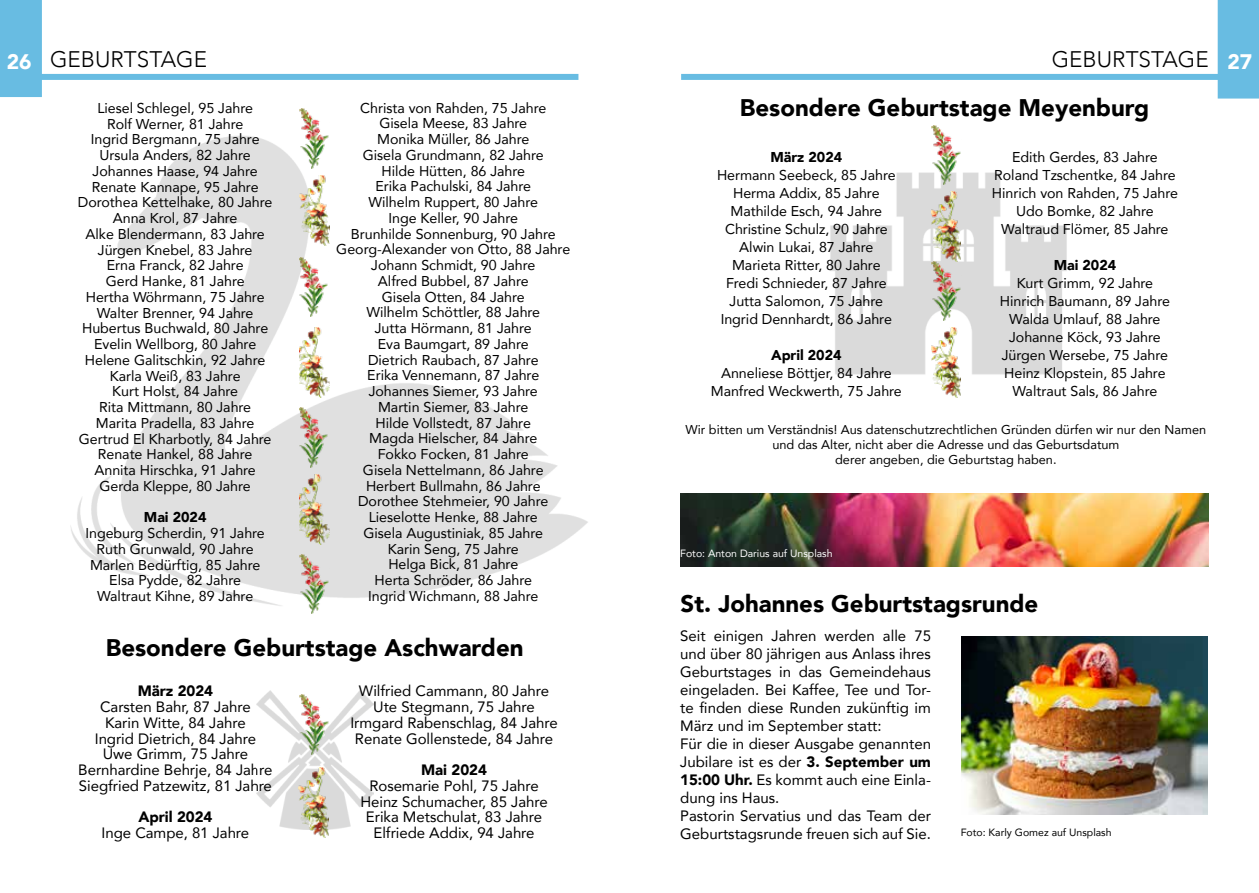
<style>
.page{position:relative;width:1259px;height:893px;background:#fff}
.page>*{position:absolute;margin:0;border:0;box-sizing:border-box;transform-origin:0 0}
.t1{font:900 24px "Avenir";color:#000}
.t2{font:300 22.5px "Avenir";color:#000}
.t3{font:900 21px "Avenir";color:#fff}
.t4{font:15px/18px "Avenir";letter-spacing:-.005em;color:#000;text-align:center}
.t5{font:900 15px "Avenir";letter-spacing:-.005em;color:#000}
.t6{font:14.25px/15.8px "Avenir";letter-spacing:-.005em;color:#000;text-align:center}
.t7{font:900 14.25px "Avenir";letter-spacing:-.005em;color:#000}
.t8{font:12.75px/15.3px "Avenir";color:#000;text-align:center}
.t9{font:10.5px "Avenir";color:#fff}
.t10{font:10.5px "Avenir";color:#000}
.s1{font-weight:900}
</style>
<div class="page">
<div style="left:33px;top:74px;width:545px;height:6px;background:#68bce2"></div>
<div style="left:0;top:0;width:42px;height:97px;background:#68bce2"></div>
<div style="left:681px;top:74px;width:546px;height:6px;background:#68bce2"></div>
<div style="left:1217px;top:0;width:42px;height:99px;background:#68bce2"></div>
<img style="left:70px;top:108px;width:518px;height:506px">
<img style="left:299px;top:109px;width:30px;height:59px">
<img style="left:299px;top:554px;width:30px;height:59px">
<img style="left:299px;top:408px;width:30px;height:59px">
<img style="left:300px;top:257px;width:29px;height:60px">
<img style="left:299px;top:175px;width:30px;height:70px">
<img style="left:299px;top:474px;width:30px;height:70px">
<img style="left:299px;top:328px;width:30px;height:70px">
<img style="left:961px;top:637px;width:246px;height:177px">
<img style="left:830px;top:172px;width:237px;height:211px">
<img style="left:256px;top:690px;width:117px;height:139px">
<img style="left:931px;top:125px;width:30px;height:60px">
<img style="left:931px;top:192px;width:30px;height:129px">
<img style="left:931px;top:328px;width:29px;height:70px">
<img style="left:299px;top:768px;width:30px;height:70px">
<img style="left:299px;top:695px;width:30px;height:59px">
<img style="left:680px;top:493px;width:528px;height:73px">
<h2 class="t2" style="left:1051px;top:46px;width:158px">GEBURTSTAGE</h2>
<h2 class="t2" style="left:7px;top:46px;width:202px"><sub>26</sub> GEBURTSTAGE</h2>
<h3 class="t3" style="left:1227px;top:44px;width:26px">27</h3>
<p class="t6" style="left:78px;top:100px;width:196px">Liesel Schlegel, 95 Jahre<br>Rolf Werner, 81 Jahre<br>Ingrid Bergmann, 75 Jahre<br>Ursula Anders, 82 Jahre<br>Johannes Haase, 94 Jahre<br>Renate Kannape, 95 Jahre<br>Dorothea Kettelhake, 80 Jahre<br>Anna Krol, 87 Jahre<br>Alke Blendermann, 83 Jahre<br>Jürgen Knebel, 83 Jahre<br>Erna Franck, 82 Jahre<br>Gerd Hanke, 81 Jahre<br>Hertha Wöhrmann, 75 Jahre<br>Walter Brenner, 94 Jahre<br>Hubertus Buchwald, 80 Jahre<br>Evelin Wellborg, 80 Jahre<br>Helene Galitschkin, 92 Jahre<br>Karla Weiß, 83 Jahre<br>Kurt Holst, 84 Jahre<br>Rita Mittmann, 80 Jahre<br>Marita Pradella, 83 Jahre<br>Gertrud El Kharbotly, 84 Jahre<br>Renate Hankel, 88 Jahre<br>Annita Hirschka, 91 Jahre<br>Gerda Kleppe, 80 Jahre</p>
<p class="t7" style="left:144px;top:505px;width:64px">Mai 2024</p>
<p class="t6" style="left:86px;top:525px;width:181px">Ingeburg Scherdin, 91 Jahre<br>Ruth Grunwald, 90 Jahre<br>Marlen Bedürftig, 85 Jahre<br>Elsa Pydde, 82 Jahre<br>Waltraut Kihne, 89 Jahre</p>
<h1 class="t1" style="left:740px;top:87px;width:411px">Besondere Geburtstage Meyenburg</h1>
<p class="t6" style="left:336px;top:99px;width:235px">Christa von Rahden, 75 Jahre<br>Gisela Meese, 83 Jahre<br>Monika Müller, 86 Jahre<br>Gisela Grundmann, 82 Jahre<br>Hilde Hütten, 86 Jahre<br>Erika Pachulski, 84 Jahre<br>Wilhelm Ruppert, 80 Jahre<br>Inge Keller, 90 Jahre<br>Brunhilde Sonnenburg, 90 Jahre<br>Georg-Alexander von Otto, 88 Jahre<br>Johann Schmidt, 90 Jahre<br>Alfred Bubbel, 87 Jahre<br>Gisela Otten, 84 Jahre<br>Wilhelm Schöttler, 88 Jahre<br>Jutta Hörmann, 81 Jahre<br>Eva Baumgart, 89 Jahre<br>Dietrich Raubach, 87 Jahre<br>Erika Vennemann, 87 Jahre<br>Johannes Siemer, 93 Jahre<br>Martin Siemer, 83 Jahre<br>Hilde Vollstedt, 87 Jahre<br>Magda Hielscher, 84 Jahre<br>Fokko Focken, 81 Jahre<br>Gisela Nettelmann, 86 Jahre<br>Herbert Bullmahn, 86 Jahre<br>Dorothee Stehmeier, 90 Jahre<br>Lieselotte Henke, 88 Jahre<br>Gisela Augustiniak, 85 Jahre<br>Karin Seng, 75 Jahre<br>Helga Bick, 81 Jahre<br>Herta Schröder, 86 Jahre<br>Ingrid Wichmann, 88 Jahre</p>
<p class="t6" style="left:992px;top:148px;width:188px;line-height:18px">Edith Gerdes, 83 Jahre<br>Roland Tzschentke, 84 Jahre<br>Hinrich von Rahden, 75 Jahre<br>Udo Bomke, 82 Jahre<br>Waltraud Flömer, 85 Jahre</p>
<p class="t7" style="left:1053px;top:253px;width:64px">Mai 2024</p>
<p class="t6" style="left:1000px;top:274px;width:172px;line-height:18px">Kurt Grimm, 92 Jahre<br>Hinrich Baumann, 89 Jahre<br>Walda Umlauf, 88 Jahre<br>Johanne Köck, 93 Jahre<br>Jürgen Wersebe, 75 Jahre<br>Heinz Klopstein, 85 Jahre<br>Waltraut Sals, 86 Jahre</p>
<p class="t8" style="left:685px;top:421px;width:522px">Wir bitten um Verständnis! Aus datenschutzrechtlichen Gründen dürfen wir nur den Namen und das Alter, nicht aber die Adresse und das Geburtsdatum<br>derer angeben, die Geburtstag haben.</p>
<p class="t7" style="left:770px;top:145px;width:73px">März 2024</p>
<p class="t6" style="left:717px;top:166px;width:180px;line-height:18px">Hermann Seebeck, 85 Jahre<br>Herma Addix, 85 Jahre<br>Mathilde Esch, 94 Jahre<br>Christine Schulz, 90 Jahre<br>Alwin Lukai, 87 Jahre<br>Marieta Ritter, 80 Jahre<br>Fredi Schnieder, 87 Jahre<br>Jutta Salomon, 75 Jahre<br>Ingrid Dennhardt, 86 Jahre</p>
<p class="t7" style="left:771px;top:343px;width:72px">April 2024</p>
<p class="t6" style="left:711px;top:364px;width:192px;line-height:18px">Anneliese Böttjer, 84 Jahre<br>Manfred Weckwerth, 75 Jahre</p>
<p class="t9" style="left:680px;top:545px;width:154px">Foto: Anton Darius auf Unsplash</p>
<h1 class="t1" style="left:680px;top:583px;width:359px">St. Johannes Geburtstagsrunde</h1>
<h1 class="t1" style="left:106px;top:627px;width:419px">Besondere Geburtstage Aschwarden</h1>
<p class="t5" style="left:138px;top:678px;width:77px">März 2024</p>
<p class="t4" style="left:78px;top:698px;width:196px;line-height:15.8px">Carsten Bahr, 87 Jahre<br>Karin Witte, 84 Jahre<br>Ingrid Dietrich, 84 Jahre<br>Uwe Grimm, 75 Jahre<br>Bernhardine Behrje, 84 Jahre<br>Siegfried Patzewitz, 81 Jahre</p>
<p class="t5" style="left:138px;top:804px;width:76px">April 2024</p>
<p class="t4" style="left:102px;top:823px;width:149px">Inge Campe, 81 Jahre</p>
<p class="t4" style="left:350px;top:683px;width:209px;line-height:15.8px">Wilfried Cammann, 80 Jahre<br>Ute Stegmann, 75 Jahre<br>Irmgard Rabenschlag, 84 Jahre<br>Renate Gollenstede, 84 Jahre</p>
<p class="t5" style="left:421px;top:757px;width:67px">Mai 2024</p>
<p class="t4" style="left:360px;top:777px;width:189px;line-height:15.8px">Rosemarie Pohl, 75 Jahre<br>Heinz Schumacher, 85 Jahre<br>Erika Metschulat, 83 Jahre<br>Elfriede Addix, 94 Jahre</p>
<p class="t4" style="left:680px;top:626px;width:252px;text-align:left">Seit einigen Jahren werden alle 75 und über 80 jährigen aus Anlass ihres Geburtstages in das Gemeindehaus eingeladen. Bei Kaffee, Tee und Tor&shy;te finden diese Runden zukünftig im März und im September statt:<br>Für die in dieser Ausgabe genannten Jubilare ist es der <span class="s1">3. September um 15:00 Uhr.</span> Es kommt auch eine Einla&shy;dung ins Haus.<br>Pastorin Servatius und das Team der Geburtstagsrunde freuen sich auf Sie.</p>
<p class="t10" style="left:960px;top:824px;width:152px">Foto: Karly Gomez auf Unsplash</p>
</div>
